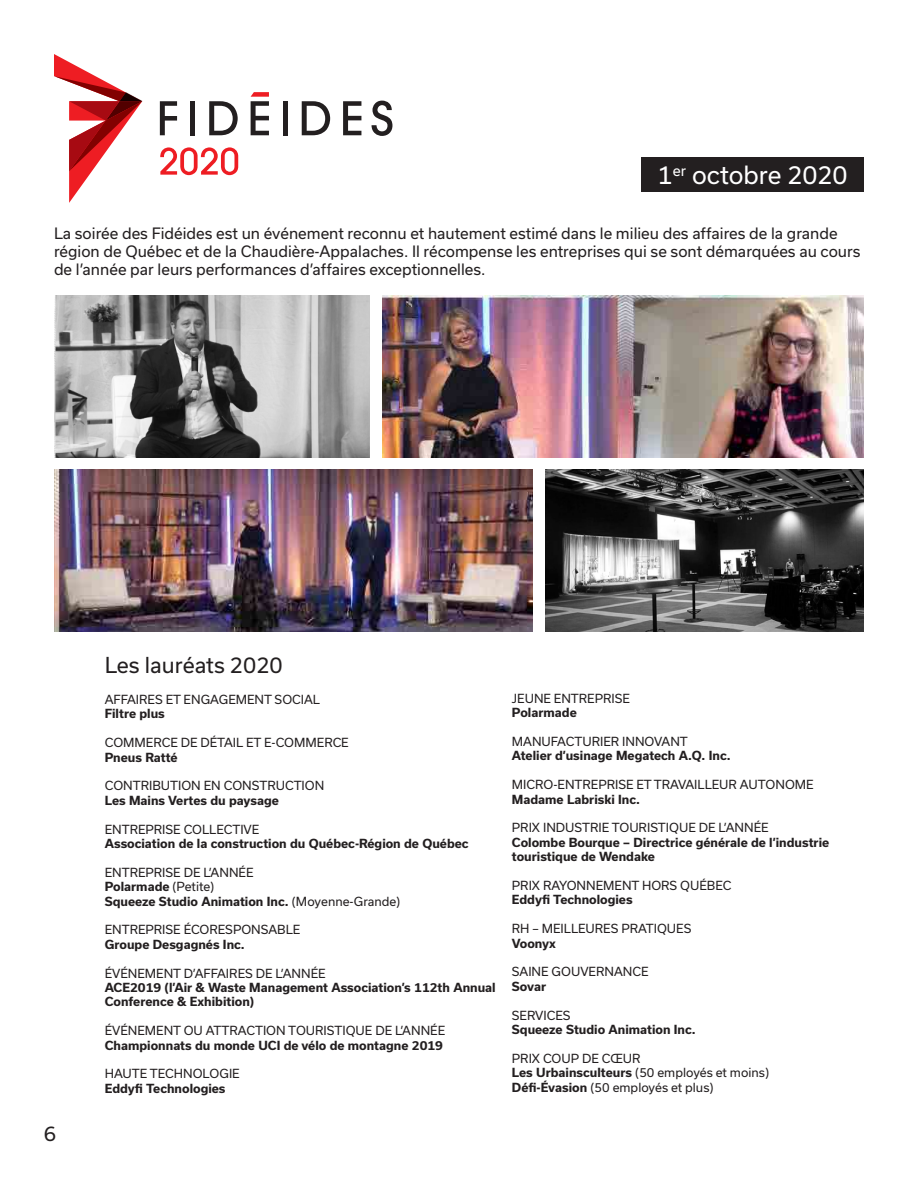
<style>
.page{position:relative;width:918px;height:1188px;background:#fff}
.page>*{position:absolute;margin:0;border:0;box-sizing:border-box;transform-origin:0 0}
.t1{font:24px "Usual";color:#fff}
.t2{font:21px "Usual";color:#231f20}
.t3{font:19.5px "Usual";color:#231f20}
.t4{font:15px/18px "Usual";color:#231f20}
.t5{font:12px "Usual";color:#231f20}
.t6{font:700 12px/14.4px "Usual";color:#231f20}
.s1{font-weight:400}
.s2{font-weight:700}
</style>
<div class="page">
<img style="left:54px;top:296px;width:315px;height:162px">
<img style="left:382px;top:296px;width:482px;height:162px">
<img style="left:54px;top:470px;width:479px;height:162px">
<img style="left:545px;top:470px;width:319px;height:162px">
<div style="left:642px;top:158px;width:222px;height:34px;background:#231f20"></div>
<svg style="left:54px;top:54px;width:88px;height:149px"></svg>
<svg style="left:160px;top:101px;width:17px;height:34px"></svg>
<div style="left:190px;top:101px;width:5px;height:34px;background:#231f20"></div>
<svg style="left:209px;top:101px;width:29px;height:34px"></svg>
<svg style="left:251px;top:92px;width:18px;height:43px"></svg>
<div style="left:283px;top:101px;width:5px;height:34px;background:#231f20"></div>
<svg style="left:302px;top:101px;width:28px;height:34px"></svg>
<svg style="left:343px;top:101px;width:18px;height:34px"></svg>
<svg style="left:372px;top:101px;width:20px;height:35px"></svg>
<svg style="left:160px;top:147px;width:78px;height:28px"></svg>
<p class="t1" style="left:658px;top:162px;width:191px">1<sup>er</sup> octobre 2020</p>
<p class="t4" style="left:54px;top:224px;width:808px">La soirée des Fidéides est un événement reconnu et hautement estimé dans le milieu des affaires de la grande région de Québec et de la Chaudière-Appalaches. Il récompense les entreprises qui se sont démarquées au cours de l’année par leurs performances d’affaires exceptionnelles.</p>
<p class="t3" style="left:44px;top:1122px;width:14px">6</p>
<p class="t2" style="left:105px;top:653px;width:179px">Les lauréats 2020</p>
<p class="t5" style="left:105px;top:693px;width:217px">AFFAIRES ET ENGAGEMENT SOCIAL</p>
<p class="t6" style="left:105px;top:707px;width:62px">Filtre plus</p>
<p class="t5" style="left:105px;top:736px;width:245px">COMMERCE DE DÉTAIL ET E-COMMERCE</p>
<p class="t6" style="left:105px;top:750px;width:74px">Pneus Ratté</p>
<p class="t5" style="left:105px;top:779px;width:221px">CONTRIBUTION EN CONSTRUCTION</p>
<p class="t6" style="left:105px;top:793px;width:176px">Les Mains Vertes du paysage</p>
<p class="t5" style="left:105px;top:822px;width:156px">ENTREPRISE COLLECTIVE</p>
<p class="t6" style="left:105px;top:836px;width:365px">Association de la construction du Québec-Région de Québec</p>
<p class="t5" style="left:105px;top:865px;width:150px">ENTREPRISE DE L’ANNÉE</p>
<p class="t6" style="left:105px;top:879px;width:111px">Polarmade <span class="s1">(Petite)</span></p>
<p class="t6" style="left:105px;top:894px;width:297px">Squeeze Studio Animation Inc. <span class="s1">(Moyenne-Grande)</span></p>
<p class="t5" style="left:105px;top:923px;width:197px">ENTREPRISE ÉCORESPONSABLE</p>
<p class="t6" style="left:105px;top:937px;width:142px">Groupe Desgagnés Inc.</p>
<p class="t5" style="left:105px;top:966px;width:222px">ÉVÉNEMENT D’AFFAIRES DE L’ANNÉE</p>
<p class="t6" style="left:105px;top:980px;width:393px">ACE2019 (l’Air &amp; Waste Management Association’s 112th Annual<br>Conference &amp; Exhibition)</p>
<p class="t5" style="left:105px;top:1024px;width:342px">ÉVÉNEMENT OU ATTRACTION TOURISTIQUE DE L’ANNÉE</p>
<p class="t6" style="left:105px;top:1038px;width:340px">Championnats du monde UCI de vélo de montagne 2019</p>
<p class="t5" style="left:105px;top:1067px;width:136px">HAUTE TECHNOLOGIE</p>
<p class="t6" style="left:105px;top:1081px;width:122px">Eddyfi Technologies</p>
<p class="t5" style="left:512px;top:691px;width:120px">JEUNE ENTREPRISE</p>
<p class="t6" style="left:512px;top:706px;width:66px">Polarmade</p>
<p class="t5" style="left:512px;top:735px;width:177px">MANUFACTURIER INNOVANT</p>
<p class="t6" style="left:512px;top:749px;width:220px">Atelier d’usinage Megatech A.Q. Inc.</p>
<p class="t5" style="left:512px;top:778px;width:303px">MICRO-ENTREPRISE ET TRAVAILLEUR AUTONOME</p>
<p class="t6" style="left:512px;top:792px;width:130px">Madame Labriski Inc.</p>
<p class="t5" style="left:512px;top:821px;width:258px">PRIX INDUSTRIE TOURISTIQUE DE L’ANNÉE</p>
<p class="t6" style="left:512px;top:835px;width:319px">Colombe Bourque – Directrice générale de l’industrie touristique de Wendake</p>
<p class="t5" style="left:512px;top:879px;width:221px">PRIX RAYONNEMENT HORS QUÉBEC</p>
<p class="t6" style="left:512px;top:893px;width:122px">Eddyfi Technologies</p>
<p class="t5" style="left:512px;top:922px;width:181px">RH – MEILLEURES PRATIQUES</p>
<p class="t6" style="left:512px;top:936px;width:46px">Voonyx</p>
<p class="t5" style="left:512px;top:965px;width:138px">SAINE GOUVERNANCE</p>
<p class="t6" style="left:512px;top:979px;width:36px">Sovar</p>
<p class="t5" style="left:512px;top:1008px;width:60px">SERVICES</p>
<p class="t6" style="left:512px;top:1022px;width:185px">Squeeze Studio Animation Inc.</p>
<p class="t5" style="left:512px;top:1051px;width:130px">PRIX COUP DE CŒUR</p>
<p class="t5" style="left:512px;top:1066px;width:259px"><span class="s2">Les Urbainsculteurs</span> (50 employés et moins)</p>
<p class="t5" style="left:512px;top:1080px;width:203px"><span class="s2">Défi-Évasion</span> (50 employés et plus)</p>
</div>
